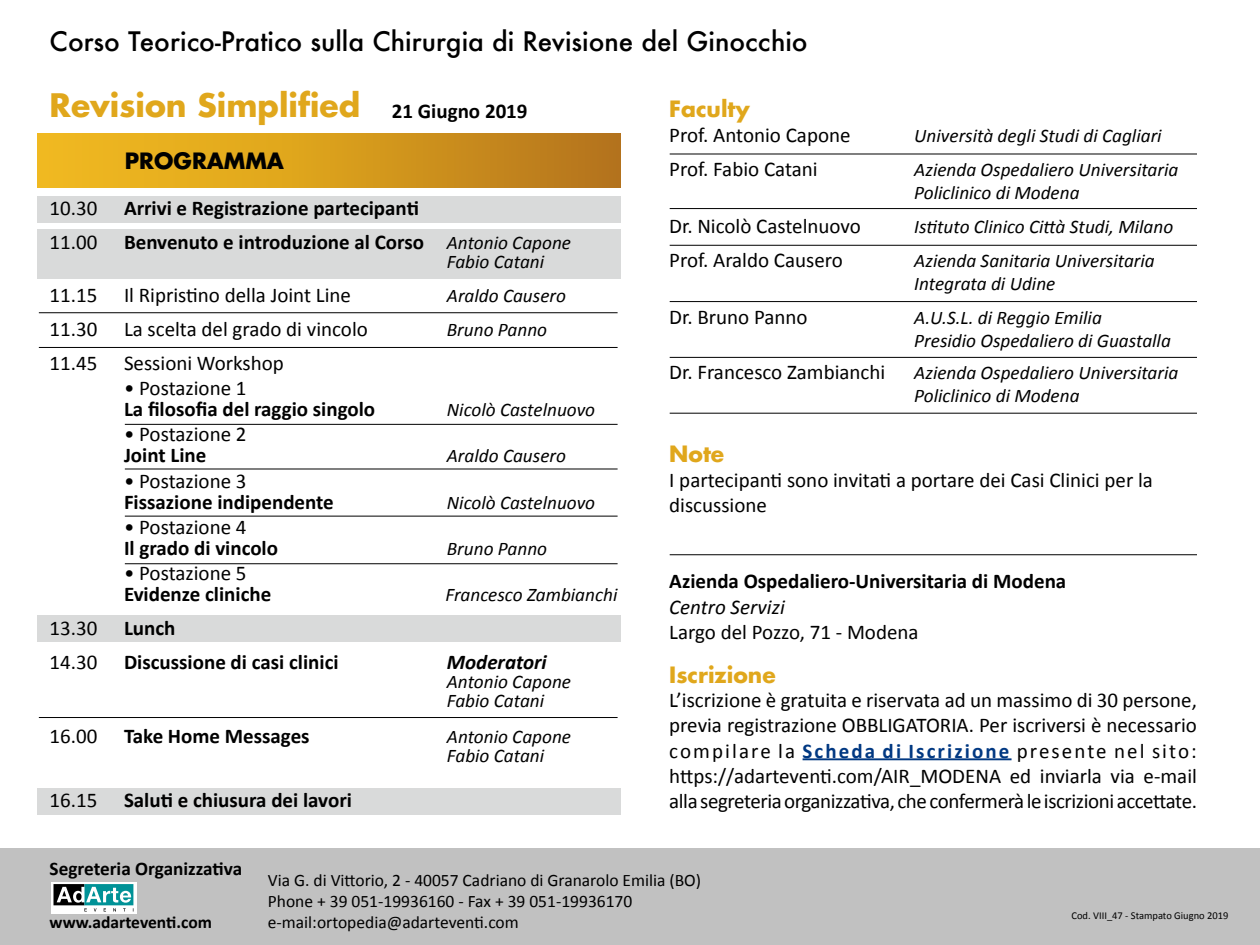
<style>
.page{position:relative;width:1260px;height:945px;background:#fff}
.page>*{position:absolute;margin:0;border:0;box-sizing:border-box;transform-origin:0 0}
.t1{font:700 31.5px "Futura";color:#e0a71c}
.t2{font:500 26.25px "Futura";color:#000}
.t3{font:700 21.88px "Futura";color:#e0a71c}
.t4{font:700 21.88px "Futura";color:#000}
.t5{font:21px/25.2px "Calibri";color:#000}
.t6{font:700 21px "Calibri";color:#000}
.t7{font:italic 21px "Calibri";color:#000}
.t8{font:italic 700 21px "Calibri";color:#000}
.t9{font:italic 19.25px/23.1px "Calibri";color:#000}
.t10{font:700 19.25px "Calibri";color:#000}
.t11{font:17.5px/21px "Calibri";color:#000}
.t12{font:700 17.5px "Calibri";color:#000}
.t13{font:10.5px "Calibri";color:#000}
.s1{font-weight:400;font-style:italic;font-size:19.25px}
.s2{font-weight:700;color:#003882}
</style>
<div class="page">
<div style="left:38px;top:133px;width:582px;height:54px;background:linear-gradient(to right,#f6c01f,#b7771c)"></div>
<div style="left:0;top:848px;width:1260px;height:97px;background:#c1c1c1"></div>
<hr style="left:803px;top:758px;width:209px;height:2px;background:#003882">
<div style="left:51px;top:882px;width:86px;height:32px;background:#fff"></div>
<svg style="left:53px;top:884px;width:80px;height:28px"></svg>
<div style="left:37px;top:197px;width:584px;height:26px;background:#d9dada"></div>
<div style="left:37px;top:615px;width:584px;height:27px;background:#d9dada"></div>
<div style="left:37px;top:789px;width:584px;height:26px;background:#d9dada"></div>
<div style="left:37px;top:229px;width:584px;height:50px;background:#d9dada"></div>
<hr style="left:39px;top:347px;width:579px;height:1px;background:#000">
<hr style="left:39px;top:717px;width:579px;height:1px;background:#000">
<hr style="left:39px;top:312px;width:579px;height:1px;background:#000">
<hr style="left:670px;top:154px;width:527px;height:1px;background:#000">
<hr style="left:670px;top:554px;width:527px;height:1px;background:#000">
<hr style="left:670px;top:208px;width:527px;height:1px;background:#000">
<hr style="left:670px;top:245px;width:527px;height:1px;background:#000">
<hr style="left:670px;top:301px;width:527px;height:1px;background:#000">
<hr style="left:670px;top:357px;width:527px;height:1px;background:#000">
<hr style="left:670px;top:413px;width:527px;height:1px;background:#000">
<hr style="left:125px;top:424px;width:493px;height:1px;background:#000">
<hr style="left:125px;top:469px;width:493px;height:1px;background:#000">
<hr style="left:125px;top:516px;width:493px;height:1px;background:#000">
<hr style="left:125px;top:563px;width:493px;height:1px;background:#000">
<p class="t2" style="left:50px;top:23px;width:760px">Corso Teorico-Pratico sulla Chirurgia di Revisione del Ginocchio</p>
<h1 class="t1" style="left:50px;top:83px;width:312px">Revision Simplified</h1>
<p class="t4" style="left:125px;top:145px;width:161px">PROGRAMMA</p>
<p class="t6" style="left:392px;top:98px;width:137px">21 Giugno 2019</p>
<p class="t5" style="left:50px;top:196px;width:49px">10.30</p>
<p class="t6" style="left:124px;top:195px;width:296px">Arrivi e Registrazione partecipanti</p>
<p class="t5" style="left:50px;top:229px;width:49px">11.00</p>
<p class="t6" style="left:124px;top:229px;width:449px">Benvenuto e introduzione al Corso <span class="s1">Antonio Capone</span></p>
<p class="t9" style="left:447px;top:250px;width:99px">Fabio Catani</p>
<p class="t5" style="left:50px;top:283px;width:49px">11.15</p>
<p class="t5" style="left:124px;top:283px;width:229px">Il Ripristino della Joint Line</p>
<p class="t9" style="left:447px;top:283px;width:121px">Araldo Causero</p>
<p class="t5" style="left:50px;top:317px;width:49px">11.30</p>
<p class="t5" style="left:124px;top:317px;width:245px">La scelta del grado di vincolo</p>
<p class="t9" style="left:447px;top:317px;width:102px">Bruno Panno</p>
<p class="t5" style="left:50px;top:351px;width:49px">11.45</p>
<p class="t5" style="left:124px;top:351px;width:161px">Sessioni Workshop</p>
<p class="t5" style="left:124px;top:376px;width:124px">• Postazione 1</p>
<p class="t6" style="left:124px;top:396px;width:253px">La filosofia del raggio singolo</p>
<p class="t9" style="left:447px;top:398px;width:150px">Nicolò Castelnuovo</p>
<p class="t5" style="left:124px;top:422px;width:124px">• Postazione 2</p>
<p class="t6" style="left:124px;top:442px;width:84px">Joint Line</p>
<p class="t9" style="left:447px;top:444px;width:121px">Araldo Causero</p>
<p class="t5" style="left:124px;top:468px;width:124px">• Postazione 3</p>
<p class="t6" style="left:124px;top:488px;width:211px">Fissazione indipendente</p>
<p class="t9" style="left:447px;top:490px;width:150px">Nicolò Castelnuovo</p>
<p class="t5" style="left:124px;top:514px;width:124px">• Postazione 4</p>
<p class="t6" style="left:124px;top:534px;width:156px">Il grado di vincolo</p>
<p class="t9" style="left:447px;top:536px;width:102px">Bruno Panno</p>
<p class="t5" style="left:124px;top:561px;width:124px">• Postazione 5</p>
<p class="t6" style="left:124px;top:581px;width:149px">Evidenze cliniche</p>
<p class="t9" style="left:445px;top:582px;width:174px">Francesco Zambianchi</p>
<p class="t5" style="left:50px;top:616px;width:49px">13.30</p>
<p class="t6" style="left:124px;top:615px;width:53px">Lunch</p>
<p class="t5" style="left:50px;top:649px;width:49px">14.30</p>
<p class="t6" style="left:124px;top:649px;width:216px">Discussione di casi clinici</p>
<p class="t8" style="left:447px;top:649px;width:101px">Moderatori</p>
<p class="t9" style="left:447px;top:671px;width:126px;line-height:19.2px">Antonio Capone<br>Fabio Catani</p>
<p class="t5" style="left:50px;top:724px;width:49px">16.00</p>
<p class="t6" style="left:124px;top:723px;width:187px">Take Home Messages</p>
<p class="t9" style="left:447px;top:726px;width:126px;line-height:19.2px">Antonio Capone<br>Fabio Catani</p>
<p class="t5" style="left:50px;top:787px;width:49px">16.15</p>
<p class="t6" style="left:124px;top:786px;width:229px">Saluti e chiusura dei lavori</p>
<p class="t3" style="left:669px;top:94px;width:82px">Faculty</p>
<p class="t5" style="left:669px;top:122px;width:183px">Prof. Antonio Capone</p>
<p class="t9" style="left:914px;top:123px;width:249px">Università degli Studi di Cagliari</p>
<p class="t5" style="left:669px;top:156px;width:150px">Prof. Fabio Catani</p>
<p class="t9" style="left:914px;top:157px;width:266px">Azienda Ospedaliero Universitaria<br>Policlinico di Modena</p>
<p class="t5" style="left:669px;top:213px;width:193px">Dr. Nicolò Castelnuovo</p>
<p class="t9" style="left:914px;top:214px;width:261px">Istituto Clinico Città Studi, Milano</p>
<p class="t5" style="left:669px;top:247px;width:175px">Prof. Araldo Causero</p>
<p class="t9" style="left:914px;top:248px;width:242px">Azienda Sanitaria Universitaria<br>Integrata di Udine</p>
<p class="t5" style="left:669px;top:304px;width:140px">Dr. Bruno Panno</p>
<p class="t9" style="left:914px;top:305px;width:258px">A.U.S.L. di Reggio Emilia<br>Presidio Ospedaliero di Guastalla</p>
<p class="t5" style="left:669px;top:360px;width:218px">Dr. Francesco Zambianchi</p>
<p class="t9" style="left:914px;top:360px;width:266px">Azienda Ospedaliero Universitaria<br>Policlinico di Modena</p>
<p class="t3" style="left:669px;top:439px;width:56px">Note</p>
<p class="t5" style="left:669px;top:467px;width:485px">I partecipanti sono invitati a portare dei Casi Clinici per la discussione</p>
<p class="t6" style="left:669px;top:568px;width:399px">Azienda Ospedaliero-Universitaria di Modena</p>
<p class="t7" style="left:669px;top:592px;width:117px">Centro Servizi</p>
<p class="t5" style="left:669px;top:619px;width:251px">Largo del Pozzo, 71 - Modena</p>
<p class="t3" style="left:669px;top:659px;width:108px">Iscrizione</p>
<p class="t5" style="left:669px;top:688px;width:529px;text-align:justify">L’iscrizione è gratuita e riservata ad un massimo di 30 persone, previa registrazione OBBLIGATORIA. Per iscriversi è necessario compilare la <span class="s2">Scheda di Iscrizione</span> presente nel sito: https://adarteventi.com/AIR_MODENA ed inviarla via e-mail allasegreteriaorganizzativa, checonfermeràleiscrizioniaccettate.</p>
<p class="t10" style="left:50px;top:856px;width:194px">Segreteria Organizzativa</p>
<p class="t12" style="left:50px;top:911px;width:164px">www.adarteventi.com</p>
<p class="t13" style="left:1071px;top:909px;width:159px">Cod. VIII_47 - Stampato Giugno 2019</p>
<p class="t11" style="left:268px;top:869px;width:435px">Via G. di Vittorio, 2 - 40057 Cadriano di Granarolo Emilia (BO)<br>Phone + 39 051-19936160 - Fax + 39 051-19936170 e-mail:ortopedia@adarteventi.com</p>
</div>
